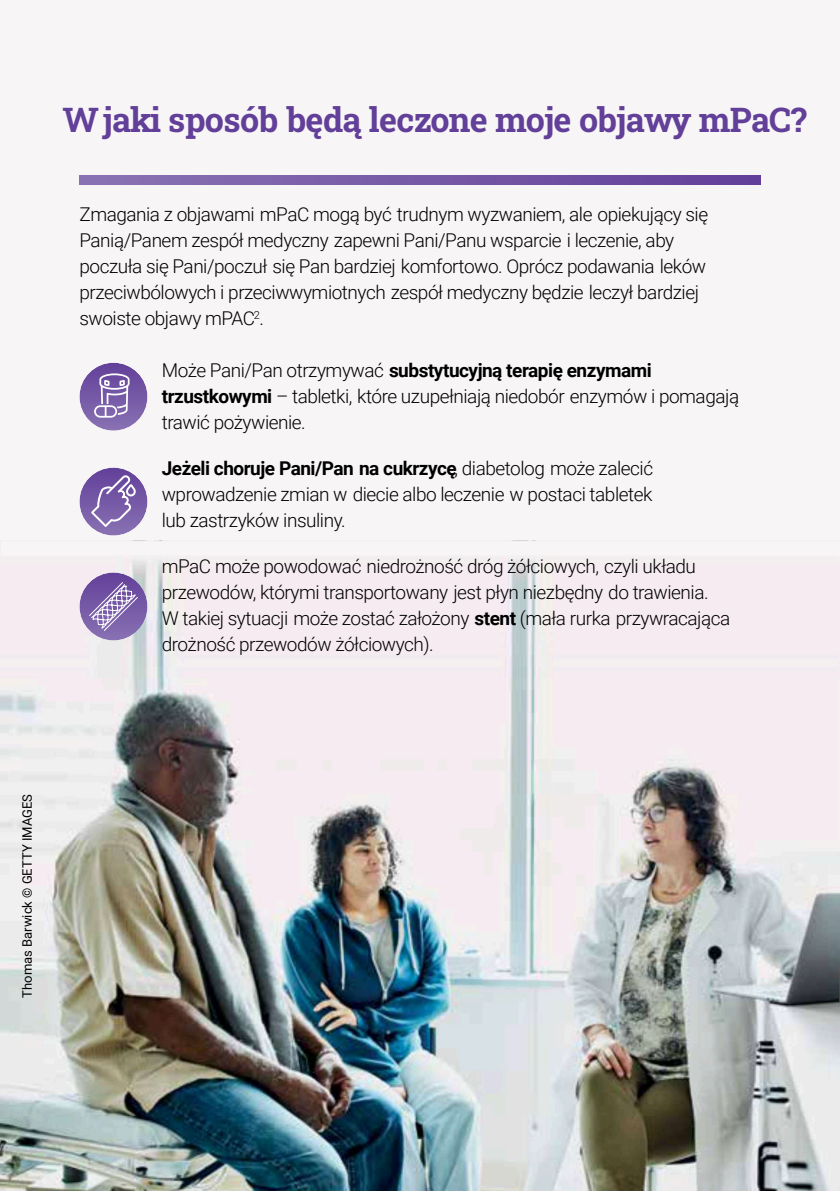
<style>
.page{position:relative;width:840px;height:1191px;background:#fff}
.page>*{position:absolute;margin:0;border:0;box-sizing:border-box;transform-origin:0 0}
.t1{font:700 34px "Roboto Slab";letter-spacing:-.02em;color:#623f98}
.t2{font:300 19px/26px "Roboto";letter-spacing:-.025em;color:#000}
.t3{font:13px "Roboto";color:#000}
.s1{font-weight:700}
</style>
<div class="page">
<div style="left:0;top:0;width:839px;height:1191px;background:#f7f5f6"></div>
<img style="left:0;top:540px;width:839px;height:651px">
<svg style="left:79px;top:176px;width:681px;height:8px;background:#7559a6"></svg>
<svg style="left:79px;top:572px;width:68px;height:68px"></svg>
<svg style="left:89px;top:582px;width:49px;height:49px;background:#9079b7"></svg>
<svg style="left:79px;top:363px;width:68px;height:68px;background:#7b60a9"></svg>
<svg style="left:94px;top:373px;width:35px;height:44px"></svg>
<svg style="left:79px;top:467px;width:68px;height:68px"></svg>
<svg style="left:91px;top:475px;width:45px;height:52px;background:#8b73b4"></svg>
<h1 class="t1" style="left:62px;top:96px;width:745px">Wjaki sposób będą leczone moje objawy mPaC?</h1>
<p class="t2" style="left:79px;top:201px;width:630px">Zmagania z objawami mPaC mogą być trudnym wyzwaniem, ale opiekujący się Panią/Panem zespół medyczny zapewni Pani/Panu wsparcie i leczenie, aby poczuła się Pani/poczuł się Pan bardziej komfortowo. Oprócz podawania leków przeciwbólowych i przeciwwymiotnych zespół medyczny będzie leczył bardziej swoiste objawy mPAC<sup>2</sup>.</p>
<p class="t2" style="left:162px;top:356px;width:578px">Może Pani/Pan otrzymywać <span class="s1">substytucyjną terapię enzymami trzustkowymi</span> – tabletki, które uzupełniają niedobór enzymów i pomagają trawić pożywienie.</p>
<p class="t2" style="left:162px;top:454px;width:492px;text-align:justify"><span class="s1">Jeżeli choruje Pani/Pan na cukrzycę</span>, diabetolog może zalecić wprowadzenie zmian w diecie albo leczenie w postaci tabletek lub zastrzyków insuliny.</p>
<p class="t2" style="left:162px;top:552px;width:569px">mPaC może powodować niedrożność dróg żółciowych, czyli układu przewodów, którymi transportowany jest płyn niezbędny do trawienia.<br>W takiej sytuacji może zostać założony <span class="s1">stent</span> (mała rurka przywracająca drożność przewodów żółciowych).</p>
<p class="t3" style="left:18px;top:997px;width:205px;rotate:-90deg">Thomas Barwick © GETTY IMAGES</p>
</div>
